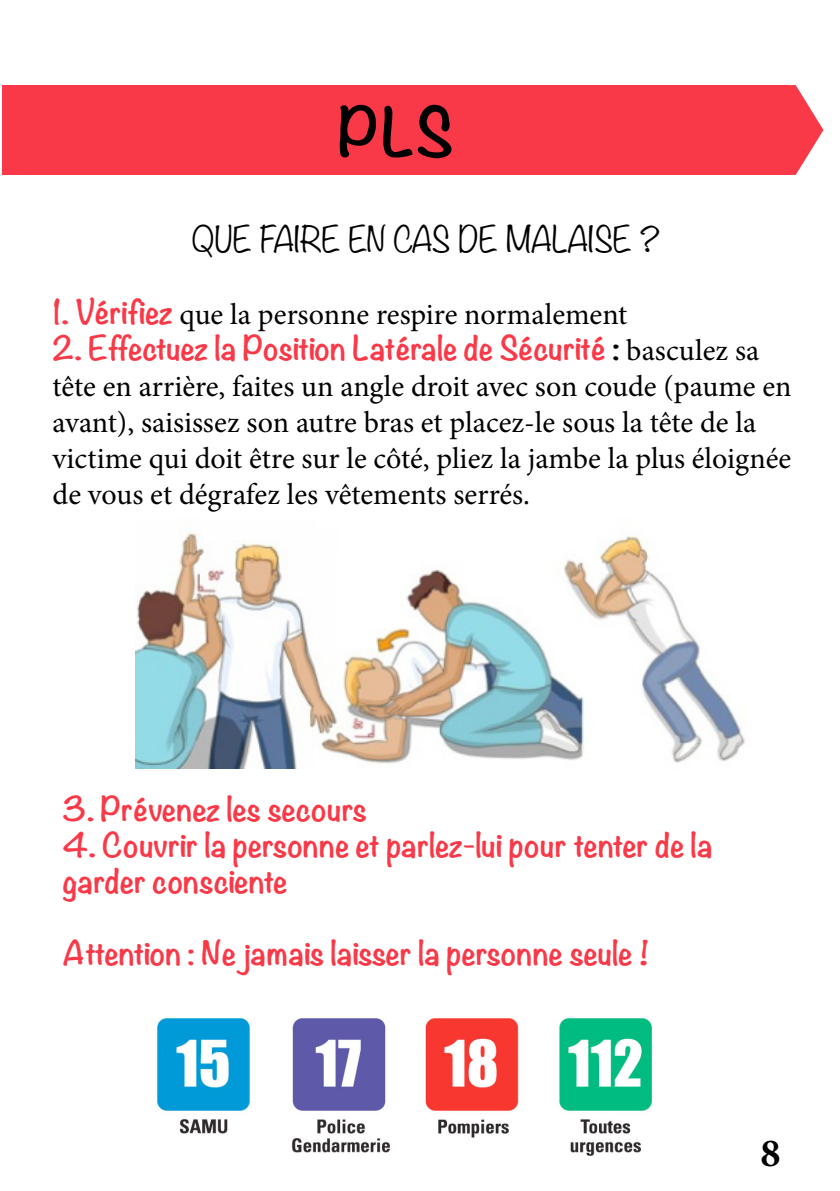
<style>
.page{position:relative;width:840px;height:1191px;background:#fff}
.page>*{position:absolute;margin:0;border:0;box-sizing:border-box;transform-origin:0 0}
.t1{font:700 60px "Noteworthy";color:#000}
.t2{font:700 40px "Minion Pro";color:#000}
.t3{font:300 32px "Noteworthy";color:#000}
.t4{font:30px/36px "Minion Pro";color:#000}
.t5{font:700 30px/36px "Noteworthy";color:#f93947}
.s1{font-family:"Noteworthy";font-weight:700;color:#f93947}
.s2{color:#000}
.s3{font-family:"Minion Pro";font-weight:400;color:#000}
</style>
<div class="page">
<div style="left:3px;top:85px;width:785px;height:90px;background:#f93947"></div>
<svg style="left:788px;top:85px;width:35px;height:90px"></svg>
<img style="left:135px;top:533px;width:610px;height:235px">
<img style="left:157px;top:1018px;width:493px;height:137px">
<h1 class="t1" style="left:337px;top:79px;width:117px">PLS</h1>
<p class="t3" style="left:191px;top:211px;width:470px">QUE FAIRE EN CAS DE MALAISE ?</p>
<p class="t4" style="left:52px;top:296px;width:576px"><span class="s1">1. Vérifiez</span> que la personne respire normalement</p>
<p class="t5" style="left:52px;top:329px;width:708px">2. Effectuez la Position Latérale de Sécurité <span class="s2">:</span> <span class="s3">basculez sa</span></p>
<p class="t4" style="left:52px;top:368px;width:740px">tête en arrière, faites un angle droit avec son coude (paume en avant), saisissez son autre bras et placez-le sous la tête de la victime qui doit être sur le côté, pliez la jambe la plus éloignée de vous et dégrafez les vêtements serrés.</p>
<p class="t5" style="left:62px;top:790px;width:306px">3. Prévenez les secours</p>
<p class="t5" style="left:62px;top:826px;width:651px">4. Couvrir la personne et parlez-lui pour tenter de la garder consciente</p>
<p class="t5" style="left:62px;top:934px;width:588px">Attention : Ne jamais laisser la personne seule !</p>
<h2 class="t2" style="left:760px;top:1125px;width:21px">8</h2>
</div>
